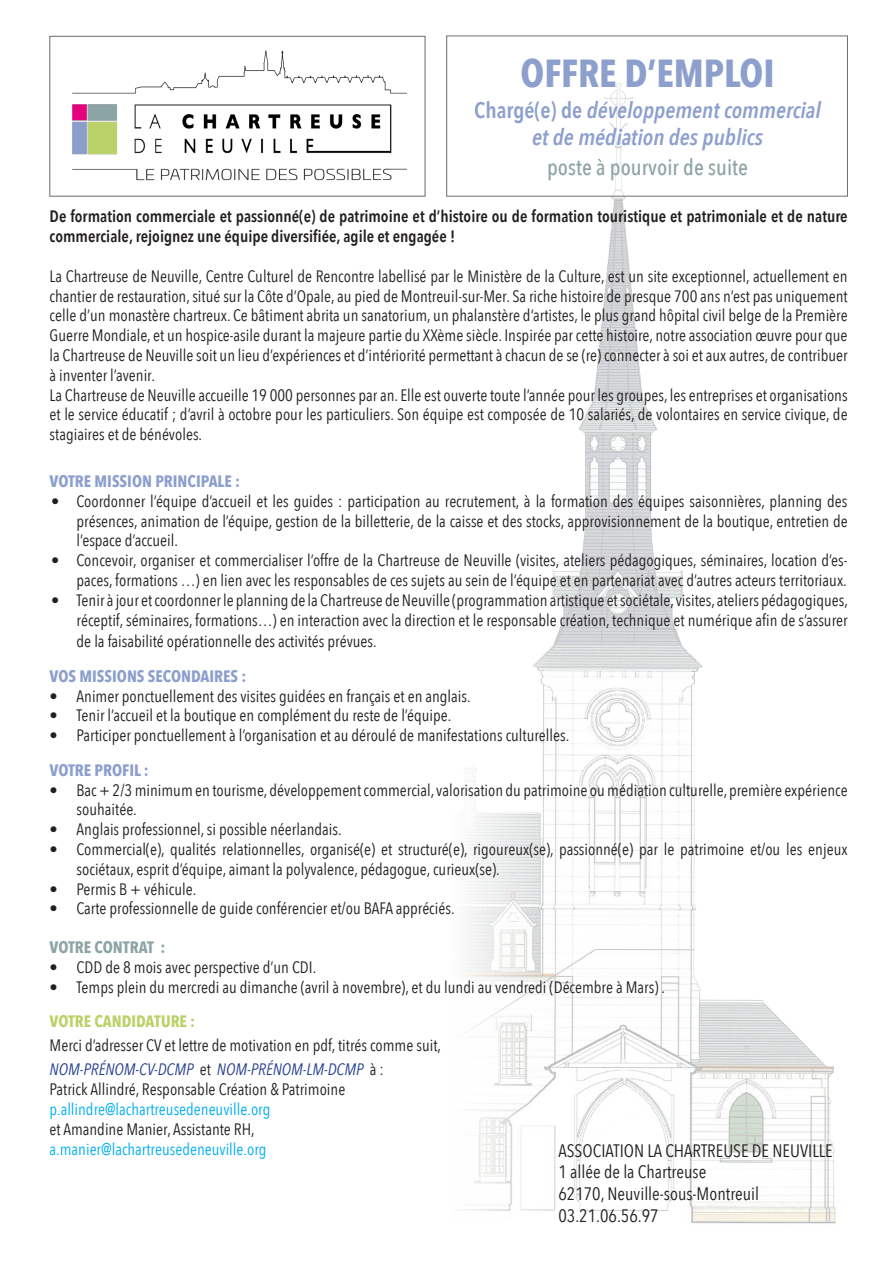
<style>
.page{position:relative;width:893px;height:1263px;background:#fff}
.page>*{position:absolute;margin:0;border:0;box-sizing:border-box;transform-origin:0 0}
.t1{font:700 39px "Avenir Next Condensed";color:#8d9fcd}
.t2{font:italic 600 22.5px "Avenir Next Condensed";color:#8d9fcd}
.t3{font:500 22.5px "Avenir Next Condensed";color:#8da4a4}
.t4{font:18px "Avenir Next Condensed";color:#231f20}
.t5{font:16.5px/19.8px "Avenir Next Condensed";color:#231f20;text-align:justify}
.t6{font:600 16.5px/19.8px "Avenir Next Condensed";color:#231f20}
.t7{font:16.5px "Avenir Next Condensed";color:#00aeef}
.t8{font:700 16.5px "Avenir Next Condensed";color:#8d9fcd}
.t9{font:italic 16.5px "Avenir Next Condensed";color:#253f8e}
.t10{font:700 16.5px "Avenir Next Condensed";color:#bbd26a}
.t11{font:700 16.5px "Avenir Next Condensed";color:#8da4a4}
.s1{font-style:normal}
.s2{font-style:normal;color:#231f20}
</style>
<div class="page">
<img style="left:447px;top:83px;width:401px;height:1141px">
<img style="left:72px;top:50px;width:335px;height:131px">
<div style="left:50px;top:36px;width:375px;height:160px;border:1px solid #6b6b6e"></div>
<p class="t1" style="left:520px;top:49px;width:256px">OFFRE D’EMPLOI</p>
<p class="t2" style="left:474px;top:97px;width:348px"><span class="s1">Chargé(e) de</span> développement commercial</p>
<p class="t2" style="left:532px;top:124px;width:232px">et de médiation des publics</p>
<p class="t3" style="left:547px;top:154px;width:202px">poste à pourvoir de suite</p>
<p class="t6" style="left:50px;top:206px;width:800px">De formation commerciale et passionné(e) de patrimoine et d’histoire ou de formation touristique et patrimoniale et de nature commerciale, rejoignez une équipe diversifiée, agile et engagée !</p>
<p class="t5" style="left:50px;top:265px;width:800px">La Chartreuse de Neuville, Centre Culturel de Rencontre labellisé par le Ministère de la Culture, est un site exceptionnel, actuellement en chantier de restauration, situé sur la Côte d’Opale, au pied de Montreuil-sur-Mer. Sa riche histoire de presque 700 ans n’est pas uniquement celle d’un monastère chartreux. Ce bâtiment abrita un sanatorium, un phalanstère d‘artistes, le plus grand hôpital civil belge de la Première Guerre Mondiale, et un hospice-asile durant la majeure partie du XXème siècle. Inspirée par cette histoire, notre association œuvre pour que la Chartreuse de Neuville soit un lieu d’expériences et d’intériorité permettant à chacun de se (re) connecter à soi et aux autres, de contribuer à inventer l’avenir.</p>
<p class="t5" style="left:50px;top:384px;width:799px">La Chartreuse de Neuville accueille 19 000 personnes par an. Elle est ouverte toute l’année pour les groupes, les entreprises et organisations et le service éducatif ; d’avril à octobre pour les particuliers. Son équipe est composée de 10 salariés, de volontaires en service civique, de stagiaires et de bénévoles.</p>
<p class="t8" style="left:50px;top:471px;width:192px">VOTRE MISSION PRINCIPALE :</p>
<p class="t5" style="left:77px;top:490px;width:773px;text-indent:-26px">• Coordonner l’équipe d’accueil et les guides : participation au recrutement, à la formation des équipes saisonnières, planning des présences, animation de l’équipe, gestion de la billetterie, de la caisse et des stocks, approvisionnement de la boutique, entretien de l’espace d’accueil.</p>
<p class="t5" style="left:51px;top:550px;width:798px;text-align:right">• Concevoir, organiser et commercialiser l’offre de la Chartreuse de Neuville (visites, ateliers pédagogiques, séminaires, location d’es&shy;paces, formations …) en lien avec les responsables de ces sujets au sein de l’équipe et en partenariat avec d’autres acteurs territoriaux.</p>
<p class="t5" style="left:51px;top:589px;width:798px;text-align:right">• Tenir à jour et coordonner le planning de la Chartreuse de Neuville (programmation artistique et sociétale, visites, ateliers pédagogiques, réceptif, séminaires, formations…) en interaction avec la direction et le responsable création, technique et numérique afin de s’assurer</p>
<p class="t5" style="left:77px;top:631px;width:302px">de la faisabilité opérationnelle des activités prévues.</p>
<p class="t8" style="left:50px;top:666px;width:198px">VOS MISSIONS SECONDAIRES :</p>
<p class="t5" style="left:50px;top:685px;width:423px">• Animer ponctuellement des visites guidées en français et en anglais.</p>
<p class="t5" style="left:50px;top:705px;width:403px">• Tenir l’accueil et la boutique en complément du reste de l’équipe.</p>
<p class="t5" style="left:50px;top:725px;width:521px">• Participer ponctuellement à l’organisation et au déroulé de manifestations culturelles.</p>
<p class="t8" style="left:50px;top:760px;width:101px">VOTRE PROFIL :</p>
<p class="t5" style="left:77px;top:779px;width:772px;text-indent:-27px">• Bac + 2/3 minimum en tourisme, développement commercial, valorisation du patrimoine ou médiation culturelle, première expérience souhaitée.</p>
<p class="t5" style="left:50px;top:819px;width:294px">• Anglais professionnel, si possible néerlandais.</p>
<p class="t5" style="left:77px;top:838px;width:772px;text-indent:-27px">• Commercial(e), qualités relationnelles, organisé(e) et structuré(e), rigoureux(se), passionné(e) par le patrimoine et/ou les enjeux sociétaux, esprit d’équipe, aimant la polyvalence, pédagogue, curieux(se).</p>
<p class="t5" style="left:50px;top:878px;width:148px">• Permis B + véhicule.</p>
<p class="t5" style="left:50px;top:898px;width:407px">• Carte professionnelle de guide conférencier et/ou BAFA appréciés.</p>
<p class="t11" style="left:50px;top:937px;width:117px">VOTRE CONTRAT :</p>
<p class="t5" style="left:50px;top:957px;width:268px">• CDD de 8 mois avec perspective d’un CDI.</p>
<p class="t5" style="left:50px;top:976px;width:617px">• Temps plein du mercredi au dimanche (avril à novembre), et du lundi au vendredi (Décembre à Mars) .</p>
<p class="t10" style="left:50px;top:1011px;width:147px">VOTRE CANDIDATURE :</p>
<p class="t5" style="left:50px;top:1035px;width:393px">Merci d’adresser CV et lettre de motivation en pdf, titrés comme suit,</p>
<p class="t9" style="left:50px;top:1060px;width:336px">NOM-PRÉNOM-CV-DCMP <span class="s2">et</span> NOM-PRÉNOM-LM-DCMP <span class="s2">à :</span></p>
<p class="t5" style="left:50px;top:1079px;width:297px">Patrick Allindré, Responsable Création &amp; Patrimoine</p>
<p class="t7" style="left:50px;top:1095px;width:222px">p.allindre@lachartreusedeneuville.org</p>
<p class="t5" style="left:50px;top:1118px;width:207px">et Amandine Manier, Assistante RH,</p>
<p class="t7" style="left:50px;top:1135px;width:218px">a.manier@lachartreusedeneuville.org</p>
<p class="t4" style="left:558px;top:1135px;width:276px">ASSOCIATION LA CHARTREUSE DE NEUVILLE</p>
<p class="t4" style="left:558px;top:1156px;width:149px">1 allée de la Chartreuse</p>
<p class="t4" style="left:558px;top:1178px;width:202px">62170, Neuville-sous-Montreuil</p>
<p class="t4" style="left:558px;top:1200px;width:102px">03.21.06.56.97</p>
</div>
